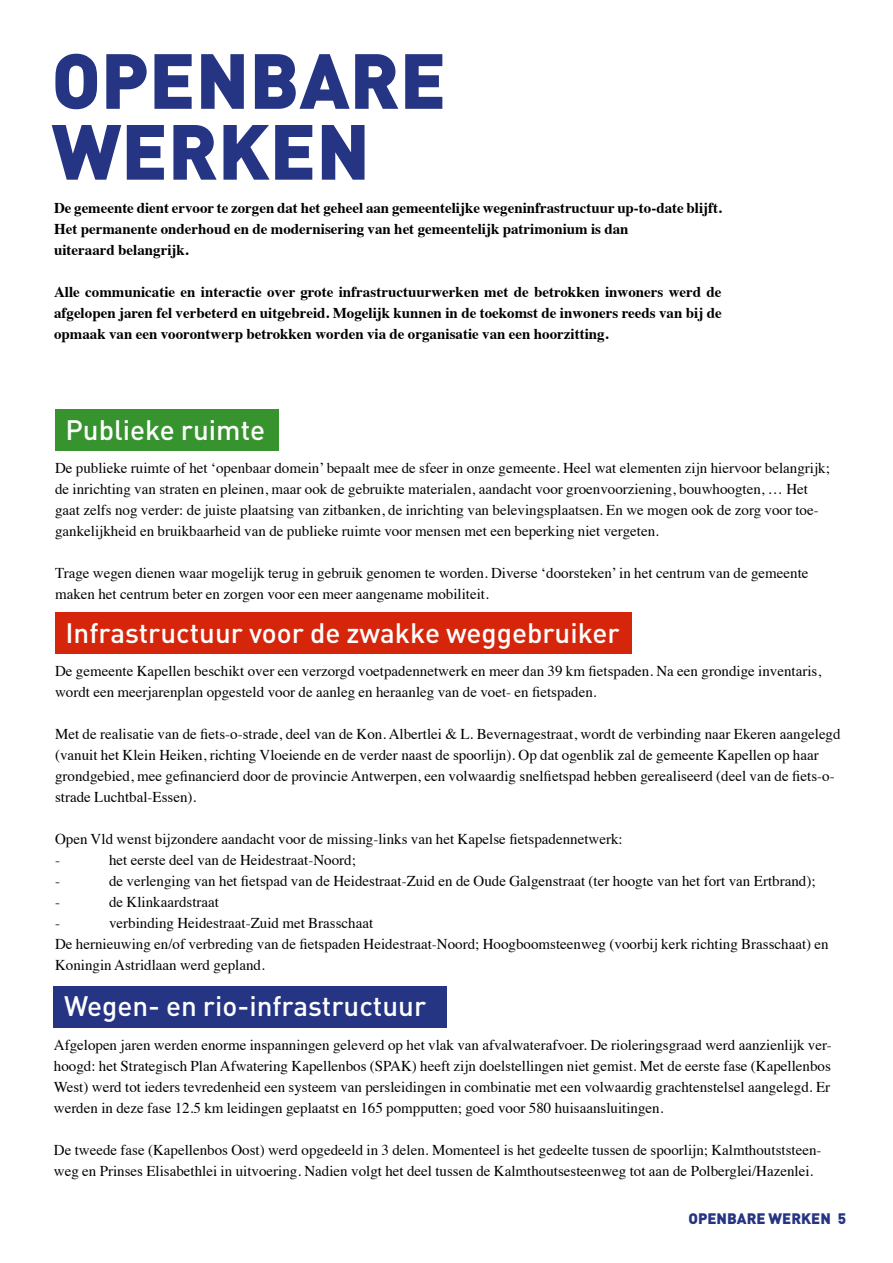
<style>
.page{position:relative;width:893px;height:1263px;background:#fff}
.page>*{position:absolute;margin:0;border:0;box-sizing:border-box;transform-origin:0 0}
.t1{font:900 76.8px/70.8px "DIN";color:#253483}
.t2{font:500 27.75px "DIN";color:#fff}
.t3{font:15px/21px "Times";color:#000}
.t4{font:700 15px/21px "Times";color:#000}
.t5{font:900 15px "DIN";color:#253483}
</style>
<div class="page">
<div style="left:55px;top:409px;width:224px;height:42px;background:#37932e"></div>
<div style="left:55px;top:612px;width:576px;height:42px;background:#d5260c"></div>
<div style="left:54px;top:986px;width:393px;height:41px;background:#253483"></div>
<h1 class="t1" style="left:52px;top:41px;width:396px">OPENBARE<br>WERKEN</h1>
<p class="t4" style="left:54px;top:196px;width:669px">De gemeente dient ervoor te zorgen dat het geheel aan gemeentelijke wegeninfrastructuur up-to-date blijft.<br>Het permanente onderhoud en de modernisering van het gemeentelijk patrimonium is dan<br>uiteraard belangrijk.</p>
<p class="t4" style="left:54px;top:280px;width:669px;text-align:justify">Alle communicatie en interactie over grote infrastructuurwerken met de betrokken inwoners werd de afgelopen jaren fel verbeterd en uitgebreid. Mogelijk kunnen in de toekomst de inwoners reeds van bij de opmaak van een voorontwerp betrokken worden via de organisatie van een hoorzitting.</p>
<h2 class="t2" style="left:65px;top:412px;width:201px">Publieke ruimte</h2>
<p class="t3" style="left:55px;top:456px;width:776px">De publieke ruimte of het ‘openbaar domein’ bepaalt mee de sfeer in onze gemeente. Heel wat elementen zijn hiervoor belangrijk; de inrichting van straten en pleinen, maar ook de gebruikte materialen, aandacht voor groenvoorziening, bouwhoogten, … Het gaat zelfs nog verder: de juiste plaatsing van zitbanken, de inrichting van belevingsplaatsen. En we mogen ook de zorg voor toe&shy;gankelijkheid en bruikbaarheid van de publieke ruimte voor mensen met een beperking niet vergeten.</p>
<p class="t3" style="left:55px;top:561px;width:755px">Trage wegen dienen waar mogelijk terug in gebruik genomen te worden. Diverse ‘doorsteken’ in het centrum van de gemeente maken het centrum beter en zorgen voor een meer aangename mobiliteit.</p>
<h2 class="t2" style="left:65px;top:615px;width:556px">Infrastructuur voor de zwakke weggebruiker</h2>
<p class="t3" style="left:55px;top:659px;width:768px">De gemeente Kapellen beschikt over een verzorgd voetpadennetwerk en meer dan 39 km fietspaden. Na een grondige inventaris, wordt een meerjarenplan opgesteld voor de aanleg en heraanleg van de voet- en fietspaden.</p>
<p class="t3" style="left:55px;top:722px;width:787px">Met de realisatie van de fiets-o-strade, deel van de Kon. Albertlei &amp; L. Bevernagestraat, wordt de verbinding naar Ekeren aangelegd (vanuit het Klein Heiken, richting Vloeiende en de verder naast de spoorlijn). Op dat ogenblik zal de gemeente Kapellen op haar grondgebied, mee gefinancierd door de provincie Antwerpen, een volwaardig snelfietspad hebben gerealiseerd (deel van de fiets-o&shy;strade Luchtbal-Essen).</p>
<p class="t3" style="left:55px;top:827px;width:569px">Open Vld wenst bijzondere aandacht voor de missing-links van het Kapelse fietspadennetwerk: -</p>
<p class="t3" style="left:109px;top:848px;width:248px">het eerste deel van de Heidestraat-Noord;</p>
<p class="t3" style="left:55px;top:869px;width:6px">-</p>
<p class="t3" style="left:109px;top:869px;width:708px">de verlenging van het fietspad van de Heidestraat-Zuid en de Oude Galgenstraat (ter hoogte van het fort van Ertbrand);</p>
<p class="t3" style="left:55px;top:890px;width:6px">-</p>
<p class="t3" style="left:109px;top:890px;width:112px">de Klinkaardstraat</p>
<p class="t3" style="left:55px;top:911px;width:6px">-</p>
<p class="t3" style="left:55px;top:911px;width:775px;text-indent:54px">verbinding Heidestraat-Zuid met Brasschaat<br>De hernieuwing en/of verbreding van de fietspaden Heidestraat-Noord; Hoogboomsteenweg (voorbij kerk richting Brasschaat) en<br>Koningin Astridlaan werd gepland.</p>
<h2 class="t2" style="left:64px;top:989px;width:364px">Wegen- en rio-infrastructuur</h2>
<p class="t3" style="left:54px;top:1033px;width:779px;text-align:justify">Afgelopen jaren werden enorme inspanningen geleverd op het vlak van afvalwaterafvoer. De rioleringsgraad werd aanzienlijk ver&shy;hoogd: het Strategisch Plan Afwatering Kapellenbos (SPAK) heeft zijn doelstellingen niet gemist. Met de eerste fase (Kapellenbos West) werd tot ieders tevredenheid een systeem van persleidingen in combinatie met een volwaardig grachtenstelsel aangelegd. Er werden in deze fase 12.5 km leidingen geplaatst en 165 pompputten; goed voor 580 huisaansluitingen.</p>
<p class="t3" style="left:54px;top:1138px;width:769px">De tweede fase (Kapellenbos Oost) werd opgedeeld in 3 delen. Momenteel is het gedeelte tussen de spoorlijn; Kalmthoutststeen&shy;weg en Prinses Elisabethlei in uitvoering. Nadien volgt het deel tussen de Kalmthoutsesteenweg tot aan de Polberglei/Hazenlei.</p>
<p class="t5" style="left:688px;top:1208px;width:144px">OPENBARE WERKEN</p>
<p class="t5" style="left:838px;top:1208px;width:10px">5</p>
</div>
